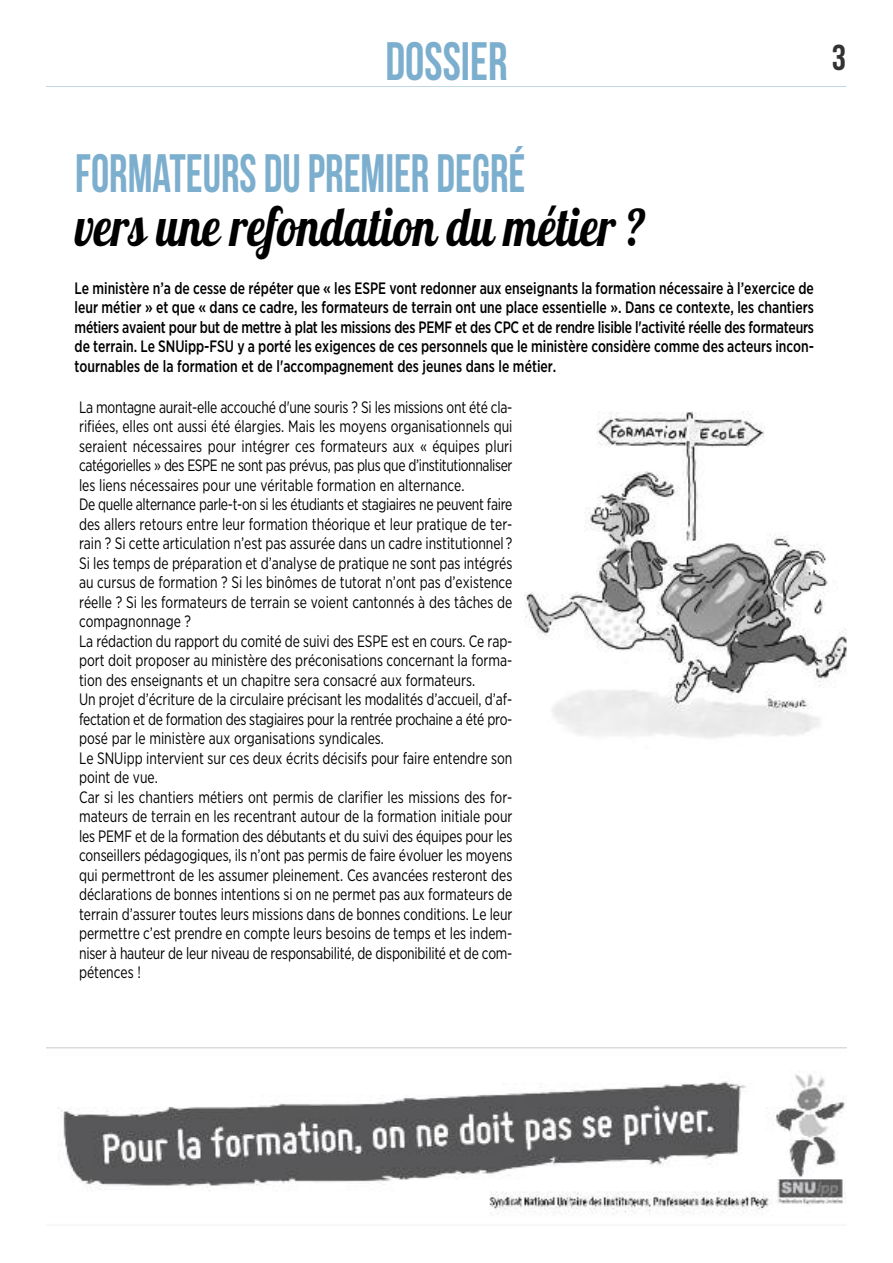
<style>
.page{position:relative;width:893px;height:1263px;background:#fff}
.page>*{position:absolute;margin:0;border:0;box-sizing:border-box;transform-origin:0 0}
.t1{font:54px "Lobster 1.4";color:#000;scale:.85 1}
.t2{font:54px "Bebas Neue";color:#7caece;scale:.85 1}
.t3{font:54px "Bebas Neue";color:#7caece;scale:.9 1}
.t4{font:36px "Bebas Neue";color:#333}
.t5{font:16.5px/19.5px "Gotham Narrow";color:#000;scale:.85 1}
.t6{font:500 16.5px/19.5px "Gotham Narrow";color:#000;text-align:justify;scale:.85 1}
</style>
<div class="page">
<hr style="left:47px;top:86px;width:799px;height:1px;background:#bfd7e7">
<img style="left:47px;top:1048px;width:799px;height:167px">
<img style="left:524px;top:412px;width:322px;height:326px">
<h1 class="t3" style="left:385px;top:30px;width:137px">DOSSIER</h1>
<h2 class="t4" style="left:832px;top:36px;width:16px">3</h2>
<h1 class="t2" style="left:75px;top:142px;width:531px">FORMATEURS DUPREMIER DEGRÉ</h1>
<h1 class="t1" style="left:75px;top:192px;width:673px">vers une refondation du métier ?</h1>
<p class="t6" style="left:75px;top:280px;width:871px">Le ministère n’a de cesse de répéter que « les ESPE vont redonner aux enseignants la formation nécessaire à l’exercice de leur métier » et que « dans ce cadre, les formateurs de terrain ont une place essentielle ». Dans ce contexte, les chantiers métiers avaient pour but de mettre à plat les missions des PEMF et des CPC et de rendre lisible l'activité réelle des formateurs de terrain. Le SNUipp-FSU y a porté les exigences de ces personnels que le ministère considère comme des acteurs incon&shy;tournables de la formation et de l'accompagnement des jeunes dans le métier.</p>
<p class="t5" style="left:79px;top:399px;width:511px">La montagne aurait-elle accouché d'une souris ? Si les missions ont été cla&shy;rifiées, elles ont aussi été élargies. Mais les moyens organisationnels qui seraient nécessaires pour intégrer ces formateurs aux « équipes pluri catégorielles » des ESPE ne sont pas prévus, pas plus que d’institutionnaliser les liens nécessaires pour une véritable formation en alternance.<br>De quelle alternance parle-t-on si les étudiants et stagiaires ne peuvent faire des allers retours entre leur formation théorique et leur pratique de ter&shy;rain ? Si cette articulation n’est pas assurée dans un cadre institutionnel ?<br>Si les temps de préparation et d’analyse de pratique ne sont pas intégrés au cursus de formation ? Si les binômes de tutorat n’ont pas d’existence réelle ? Si les formateurs de terrain se voient cantonnés à des tâches de compagnonnage ?<br>La rédaction du rapport du comité de suivi des ESPE est en cours. Ce rap&shy;port doit proposer au ministère des préconisations concernant la forma&shy;tion des enseignants et un chapitre sera consacré aux formateurs.<br>Un projet d’écriture de la circulaire précisant les modalités d’accueil, d’af&shy;fectation et de formation des stagiaires pour la rentrée prochaine a été pro&shy;posé par le ministère aux organisations syndicales.<br>Le SNUipp intervient sur ces deux écrits décisifs pour faire entendre son point de vue.<br>Car si les chantiers métiers ont permis de clarifier les missions des for&shy;mateurs de terrain en les recentrant autour de la formation initiale pour les PEMF et de la formation des débutants et du suivi des équipes pour les conseillers pédagogiques, ils n’ont pas permis de faire évoluer les moyens qui permettront de les assumer pleinement. Ces avancées resteront des déclarations de bonnes intentions si on ne permet pas aux formateurs de terrain d’assurer toutes leurs missions dans de bonnes conditions. Le leur permettre c’est prendre en compte leurs besoins de temps et les indem&shy;niser à hauteur de leur niveau de responsabilité, de disponibilité et de com&shy;pétences !</p>
</div>
